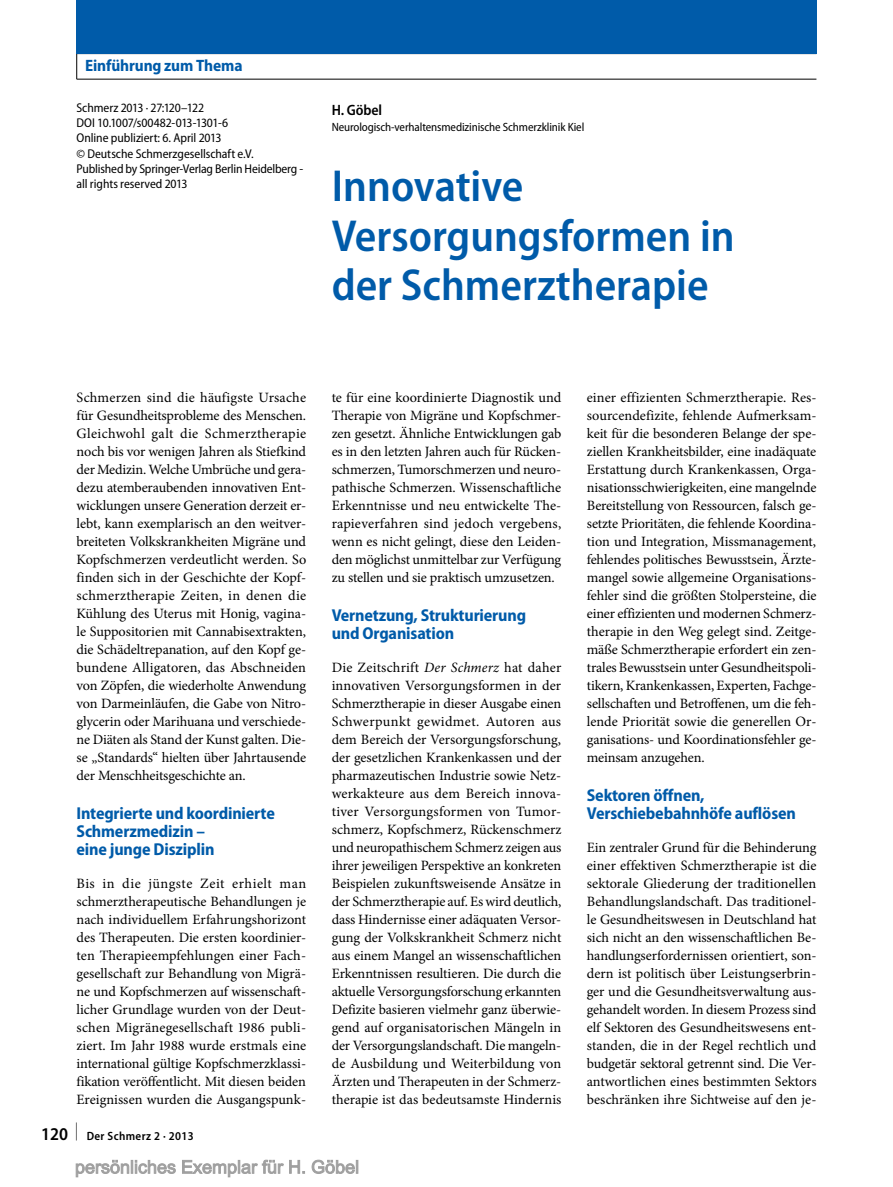
<style>
.page{position:relative;width:893px;height:1187px;background:#fff}
.page>*{position:absolute;margin:0;border:0;box-sizing:border-box;transform-origin:0 0}
.t1{font:600 semi-condensed 45px/49.5px "Myriad Pro";color:#005ba9}
.t2{font:700 semi-condensed 17.25px/18px "Myriad Pro";letter-spacing:-.01em;color:#005ba9}
.t3{font:700 semi-condensed 16.5px "Myriad Pro";letter-spacing:-.005em;color:#005ba9}
.t4{font:600 semi-condensed 15px "Myriad Pro";letter-spacing:-.01em;color:#000}
.t5{font:14.25px/18px "Minion Pro";letter-spacing:-.01em;color:#000;text-align:justify}
.t6{font:semi-condensed 12.75px/15.3px "Myriad Pro";letter-spacing:-.005em;color:#000}
.t7{font:semi-condensed 12px "Myriad Pro";letter-spacing:-.01em;color:#000}
.t8{font:600 semi-condensed 12px "Myriad Pro";letter-spacing:.03em;color:#000}
.s1{font-size:18px}
.s2{font-style:italic}
</style>
<div class="page">
<svg style="left:76px;top:54px;width:1px;height:25px"></svg>
<hr style="left:77px;top:79px;width:739px;height:1px;background:#000">
<div style="left:77px;top:0;width:740px;height:54px;background:#005ba9"></div>
<svg style="left:75px;top:1159px;width:284px;height:18px"></svg>
<p class="t3" style="left:85px;top:57px;width:159px">Einführung zum Thema</p>
<p class="t6" style="left:77px;top:100px;width:228px">Schmerz 2013 · 27:120–122<br>DOI 10.1007/s00482-013-1301-6<br>Online publiziert: 6. April 2013<br>© Deutsche Schmerzgesellschaft e.V.<br>Published by Springer-Verlag Berlin Heidelberg - all rights reserved 2013</p>
<p class="t4" style="left:332px;top:102px;width:52px">H. Göbel</p>
<p class="t7" style="left:332px;top:120px;width:254px">Neurologisch-verhaltensmedizinische Schmerzklinik Kiel</p>
<h1 class="t1" style="left:332px;top:162px;width:404px">Innovative<br>Versorgungsformen in der Schmerztherapie</h1>
<p class="t5" style="left:77px;top:388px;width:231px">Schmerzen sind die häufigste Ursache für Gesundheitsprobleme des Menschen.<br>Gleichwohl galt die Schmerztherapie noch bis vor wenigen Jahren als Stiefkind der Medizin. Welche Umbrüche und gera&shy;dezu atemberaubenden innovativen Ent&shy;wicklungen unsere Generation derzeit er&shy;lebt, kann exemplarisch an den weitver&shy;breiteten Volkskrankheiten Migräne und Kopfschmerzen verdeutlicht werden. So finden sich in der Geschichte der Kopf&shy;schmerztherapie Zeiten, in denen die Kühlung des Uterus mit Honig, vagina&shy;le Suppositorien mit Cannabisextrakten, die Schädeltrepanation, auf den Kopf ge&shy;bundene Alligatoren, das Abschneiden von Zöpfen, die wiederholte Anwendung von Darmeinläufen, die Gabe von Nitro&shy;glycerin oder Marihuana und verschiede&shy;ne Diäten als Stand der Kunst galten. Die&shy;se „Standards“ hielten über Jahrtausende der Menschheitsgeschichte an.</p>
<p class="t2" style="left:77px;top:804px;width:200px">Integrierte und koordinierte<br>Schmerzmedizin –<br>eine junge Disziplin</p>
<p class="t5" style="left:77px;top:874px;width:231px">Bis in die jüngste Zeit erhielt man schmerztherapeutische Behandlungen je nach individuellem Erfahrungshorizont des Therapeuten. Die ersten koordinier&shy;ten Therapieempfehlungen einer Fach&shy;gesellschaft zur Behandlung von Migrä&shy;ne und Kopfschmerzen auf wissenschaft&shy;licher Grundlage wurden von der Deut&shy;schen Migränegesellschaft 1986 publi&shy;ziert. Im Jahr 1988 wurde erstmals eine international gültige Kopfschmerzklassi&shy;fikation veröffentlicht. Mit diesen beiden Ereignissen wurden die Ausgangspunk-</p>
<p class="t8" style="left:41px;top:1129px;width:154px"><span class="s1">120 </span><sup>|</sup> Der Schmerz 2 · 2013</p>
<p class="t5" style="left:332px;top:388px;width:231px">te für eine koordinierte Diagnostik und Therapie von Migräne und Kopfschmer&shy;zen gesetzt. Ähnliche Entwicklungen gab es in den letzten Jahren auch für Rücken&shy;schmerzen, Tumorschmerzen und neuro&shy;pathische Schmerzen. Wissenschaftliche Erkenntnisse und neu entwickelte The&shy;rapieverfahren sind jedoch vergebens, wenn es nicht gelingt, diese den Leiden&shy;den möglichst unmittelbar zur Verfügung zu stellen und sie praktisch umzusetzen.</p>
<p class="t2" style="left:332px;top:606px;width:196px">Vernetzung, Strukturierung und Organisation</p>
<p class="t5" style="left:332px;top:658px;width:231px">Die Zeitschrift <span class="s2">Der Schmerz</span> hat daher innovativen Versorgungsformen in der Schmerztherapie in dieser Ausgabe einen Schwerpunkt gewidmet. Autoren aus dem Bereich der Versorgungsforschung, der gesetzlichen Krankenkassen und der pharmazeutischen Industrie sowie Netz&shy;werkakteure aus dem Bereich innova&shy;tiver Versorgungsformen von Tumor&shy;schmerz, Kopfschmerz, Rückenschmerz und neuropathischem Schmerz zeigen aus ihrer jeweiligen Perspektive an konkreten Beispielen zukunftsweisende Ansätze in der Schmerztherapie auf. Es wird deutlich, dass Hindernisse einer adäquaten Versor&shy;gung der Volkskrankheit Schmerz nicht aus einem Mangel an wissenschaftlichen Erkenntnissen resultieren. Die durch die aktuelle Versorgungsforschung erkannten Defizite basieren vielmehr ganz überwie&shy;gend auf organisatorischen Mängeln in der Versorgungslandschaft. Die mangeln&shy;de Ausbildung und Weiterbildung von Ärzten und Therapeuten in der Schmerz&shy;therapie ist das bedeutsamste Hindernis</p>
<p class="t5" style="left:587px;top:388px;width:231px">einer effizienten Schmerztherapie. Res&shy;sourcendefizite, fehlende Aufmerksam&shy;keit für die besonderen Belange der spe&shy;ziellen Krankheitsbilder, eine inadäquate Erstattung durch Krankenkassen, Orga&shy;nisationsschwierigkeiten, eine mangelnde Bereitstellung von Ressourcen, falsch ge&shy;setzte Prioritäten, die fehlende Koordina&shy;tion und Integration, Missmanagement, fehlendes politisches Bewusstsein, Ärzte&shy;mangel sowie allgemeine Organisations&shy;fehler sind die größten Stolpersteine, die einer effizienten und modernen Schmerz&shy;therapie in den Weg gelegt sind. Zeitge&shy;mäße Schmerztherapie erfordert ein zen&shy;trales Bewusstsein unter Gesundheitspoli&shy;tikern, Krankenkassen, Experten, Fachge&shy;sellschaften und Betroffenen, um die feh&shy;lende Priorität sowie die generellen Or&shy;ganisations- und Koordinationsfehler ge&shy;meinsam anzugehen.</p>
<p class="t2" style="left:587px;top:786px;width:211px">Sektoren öffnen,<br>Verschiebebahnhöfe auflösen</p>
<p class="t5" style="left:587px;top:838px;width:231px">Ein zentraler Grund für die Behinderung einer effektiven Schmerztherapie ist die sektorale Gliederung der traditionellen Behandlungslandschaft. Das traditionel&shy;le Gesundheitswesen in Deutschland hat sich nicht an den wissenschaftlichen Be&shy;handlungserfordernissen orientiert, son&shy;dern ist politisch über Leistungserbrin&shy;ger und die Gesundheitsverwaltung aus&shy;gehandelt worden. In diesem Prozess sind elf Sektoren des Gesundheitswesens ent&shy;standen, die in der Regel rechtlich und budgetär sektoral getrennt sind. Die Ver&shy;antwortlichen eines bestimmten Sektors beschränken ihre Sichtweise auf den je-</p>
</div>
